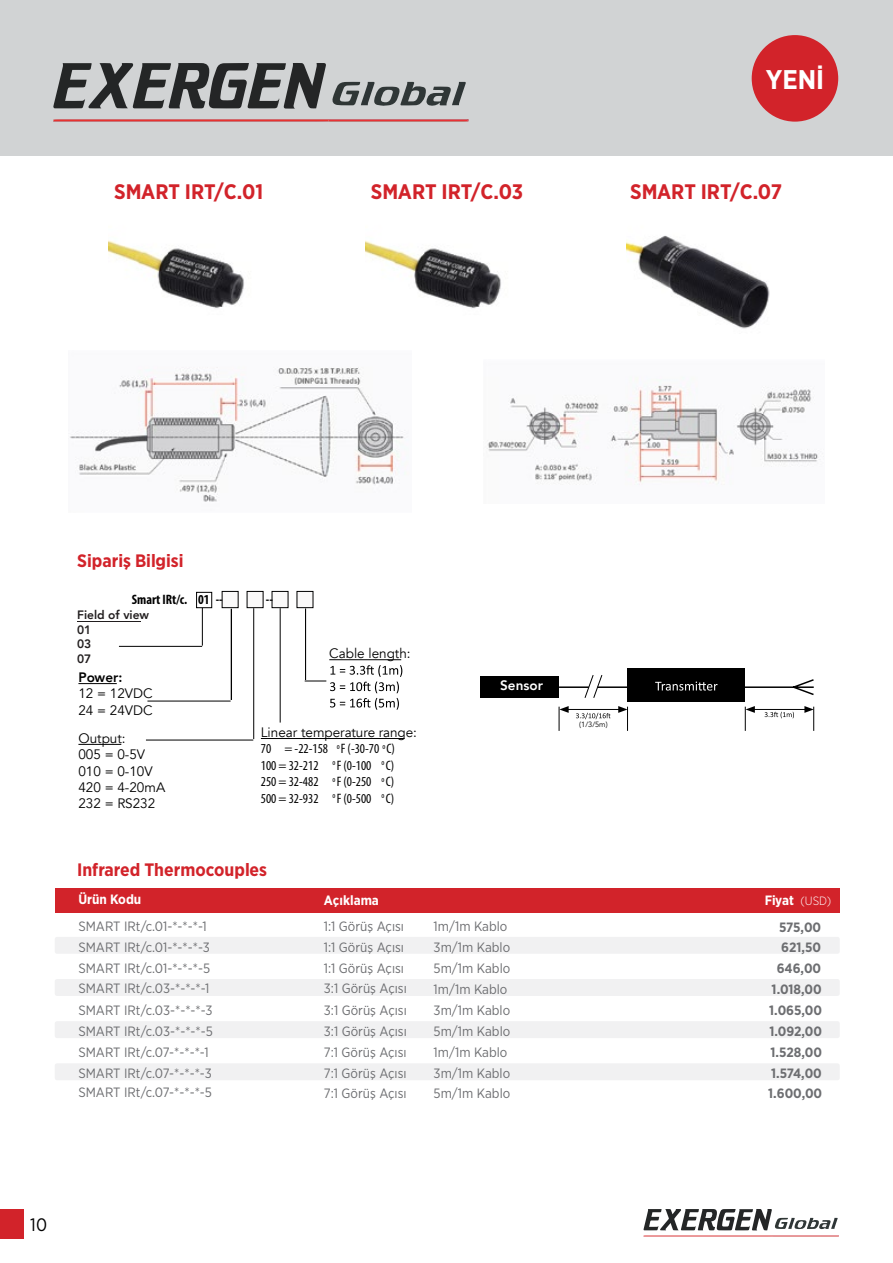
<style>
.page{position:relative;width:893px;height:1263px;background:#fff}
.page>*{position:absolute;margin:0;border:0;box-sizing:border-box;transform-origin:0 0}
.t1{font:700 27px "Gotham Narrow";color:#fff}
.t2{font:700 21px "Gotham Narrow";letter-spacing:-.005em;color:#d2232a}
.t3{font:700 18px "Gotham Narrow";color:#d2232a}
.t4{font:18px "Gotham Narrow";color:#000}
.t5{font:13.65px/16.4px "Avenir";color:#000}
.t6{font:condensed 13.65px/16.4px "Myriad Pro";color:#000;text-align:justify}
.t7{font:700 condensed 13.65px "Myriad Pro";color:#000}
.t8{font:800 13.65px "Avenir";color:#fff}
.t9{font:800 13.65px "Avenir";color:#000}
.t10{font:13.5px/20.9px "Gotham Narrow";color:#6d6e71}
.t11{font:700 13.5px/20.5px "Gotham Narrow";color:#6d6e71;text-align:center}
.t12{font:700 13.5px "Gotham Narrow";color:#fff}
.t13{font:800 12.15px/14.5px "Avenir";color:#221e1f}
.t14{font:7.65px "Avenir";color:#000}
.s1{font-weight:300;font-size:12px}
</style>
<div class="page">
<div style="left:55px;top:937px;width:785px;height:17px;background:#f1f1f2;border-radius:2px"></div>
<div style="left:55px;top:1063px;width:785px;height:17px;background:#f1f1f2;border-radius:2px"></div>
<div style="left:55px;top:1021px;width:785px;height:17px;background:#f1f1f2;border-radius:2px"></div>
<div style="left:55px;top:979px;width:785px;height:17px;background:#f1f1f2;border-radius:2px"></div>
<div style="left:0;top:0;width:893px;height:156px;background:#d1d3d4"></div>
<svg style="left:643px;top:1209px;width:196px;height:28px"></svg>
<svg style="left:332px;top:82px;width:134px;height:24px"></svg>
<svg style="left:53px;top:63px;width:273px;height:46px"></svg>
<svg style="left:53px;top:119px;width:416px;height:3px"></svg>
<img style="left:109px;top:240px;width:135px;height:68px">
<img style="left:365px;top:240px;width:136px;height:69px">
<img style="left:627px;top:235px;width:143px;height:94px">
<div style="left:752px;top:35px;width:86px;height:87px;background:#d2232a;border-radius:50%"></div>
<img style="left:70px;top:367px;width:335px;height:135px">
<img style="left:487px;top:377px;width:337px;height:108px">
<div style="left:481px;top:676px;width:78px;height:22px;background:#000"></div>
<div style="left:628px;top:669px;width:117px;height:33px;background:#000"></div>
<svg style="left:558px;top:674px;width:257px;height:57px"></svg>
<div style="left:222px;top:591px;width:16px;height:17px;background:#faf9f9"></div>
<div style="left:222px;top:591px;width:17px;height:17px;border:1px solid #000"></div>
<div style="left:247px;top:591px;width:16px;height:17px;background:#faf9f9"></div>
<div style="left:247px;top:591px;width:16px;height:17px;border:1px solid #000"></div>
<div style="left:272px;top:591px;width:16px;height:17px;background:#faf9f9"></div>
<div style="left:272px;top:591px;width:16px;height:17px;border:1px solid #000"></div>
<div style="left:297px;top:591px;width:16px;height:17px;background:#faf9f9"></div>
<div style="left:297px;top:591px;width:16px;height:17px;border:1px solid #000"></div>
<hr style="left:78px;top:683px;width:39px;height:1px;background:#000">
<hr style="left:78px;top:744px;width:43px;height:1px;background:#000">
<hr style="left:329px;top:659px;width:72px;height:1px;background:#000">
<hr style="left:261px;top:738px;width:144px;height:1px;background:#000">
<hr style="left:305px;top:608px;width:1px;height:72px;background:#000">
<svg style="left:305px;top:665px;width:97px;height:45px"></svg>
<hr style="left:280px;top:608px;width:1px;height:114px;background:#000">
<hr style="left:253px;top:608px;width:1px;height:131px;background:#000">
<hr style="left:146px;top:740px;width:107px;height:1px;background:#000">
<hr style="left:231px;top:609px;width:1px;height:91px;background:#000">
<hr style="left:147px;top:701px;width:84px;height:1px;background:#000">
<div style="left:196px;top:592px;width:16px;height:16px;border:1px solid #000"></div>
<hr style="left:77px;top:621px;width:63px;height:1px;background:#221e1f">
<hr style="left:202px;top:608px;width:1px;height:38px;background:#000">
<hr style="left:119px;top:646px;width:83px;height:1px;background:#000">
<div style="left:55px;top:888px;width:785px;height:24px;background:#d2232a"></div>
<div style="left:0;top:1209px;width:23px;height:30px;background:#d2232a"></div>
<h2 class="t2" style="left:114px;top:178px;width:150px">SMART IRT/C.01</h2>
<h1 class="t1" style="left:766px;top:62px;width:60px">YENİ</h1>
<h2 class="t2" style="left:371px;top:178px;width:154px">SMART IRT/C.03</h2>
<h2 class="t2" style="left:630px;top:178px;width:154px">SMART IRT/C.07</h2>
<h3 class="t3" style="left:77px;top:549px;width:108px">Sipariş Bilgisi</h3>
<p class="t7" style="left:132px;top:591px;width:92px">Smart IRt/c. 01 --</p>
<p class="t7" style="left:266px;top:590px;width:8px">--</p>
<p class="t13" style="left:77px;top:607px;width:73px">Field of view<br>01<br>03<br>07</p>
<p class="t5" style="left:329px;top:645px;width:83px">Cable length:</p>
<p class="t9" style="left:78px;top:667px;width:45px">Power:</p>
<p class="t5" style="left:78px;top:686px;width:76px">12 = 12VDC<br>24 = 24VDC</p>
<p class="t5" style="left:78px;top:730px;width:88px">Output:<br>005 = 0-5V<br>010 = 0-10V<br>420 = 4-20mA<br>232 = RS232</p>
<p class="t5" style="left:261px;top:724px;width:158px">Linear temperature range:</p>
<p class="t6" style="left:261px;top:740px;width:136px">70 = -22-158 <sup>o</sup>F (-30-70 <sup>o</sup>C)<br>100 = 32-212 <sup>o</sup>F (0-100 <sup>o</sup>C)<br>250 = 32-482 <sup>o</sup>F (0-250 <sup>o</sup>C)<br>500 = 32-932 <sup>o</sup>F (0-500 <sup>o</sup>C)</p>
<h3 class="t3" style="left:77px;top:858px;width:191px">Infrared Thermocouples</h3>
<p class="t8" style="left:500px;top:675px;width:44px">Sensor</p>
<p class="t14" style="left:579px;top:720px;width:30px">(1/3/5m)</p>
<p class="t12" style="left:78px;top:891px;width:64px">Ürün Kodu</p>
<p class="t12" style="left:324px;top:892px;width:57px">Açıklama</p>
<p class="t12" style="left:765px;top:892px;width:68px">Fiyat <span class="s1">(USD)</span></p>
<p class="t10" style="left:78px;top:916px;width:136px">SMART IRt/c.01-*-*-*-1<br>SMART IRt/c.01-*-*-*-3<br>SMART IRt/c.01-*-*-*-5<br>SMART IRt/c.03-*-*-*-1<br>SMART IRt/c.03-*-*-*-3<br>SMART IRt/c.03-*-*-*-5<br>SMART IRt/c.07-*-*-*-1<br>SMART IRt/c.07-*-*-*-3</p>
<p class="t10" style="left:78px;top:1082px;width:135px">SMART IRt/c.07-*-*-*-5</p>
<p class="t10" style="left:434px;top:916px;width:78px">1m/1m Kablo<br>3m/1m Kablo<br>5m/1m Kablo<br>1m/1m Kablo<br>3m/1m Kablo<br>5m/1m Kablo<br>1m/1m Kablo<br>3m/1m Kablo</p>
<p class="t10" style="left:434px;top:1082px;width:78px">5m/1m Kablo</p>
<p class="t10" style="left:324px;top:916px;width:84px">1:1 Görüş Açısı<br>1:1 Görüş Açısı<br>1:1 Görüş Açısı<br>3:1 Görüş Açısı<br>3:1 Görüş Açısı<br>3:1 Görüş Açısı<br>7:1 Görüş Açısı<br>7:1 Görüş Açısı</p>
<p class="t10" style="left:324px;top:1082px;width:84px">7:1 Görüş Açısı</p>
<p class="t11" style="left:777px;top:916px;width:46px">575,00<br>621,50<br>646,00</p>
<p class="t11" style="left:772px;top:978px;width:52px">1.018,00</p>
<p class="t11" style="left:769px;top:999px;width:54px">1.065,00</p>
<p class="t11" style="left:769px;top:1020px;width:54px">1.092,00</p>
<p class="t11" style="left:770px;top:1041px;width:53px;line-height:21.1px;text-align:left">1.528,00<br>1.574,00</p>
<p class="t11" style="left:768px;top:1082px;width:56px">1.600,00</p>
<h3 class="t4" style="left:30px;top:1214px;width:18px">10</h3>
</div>
